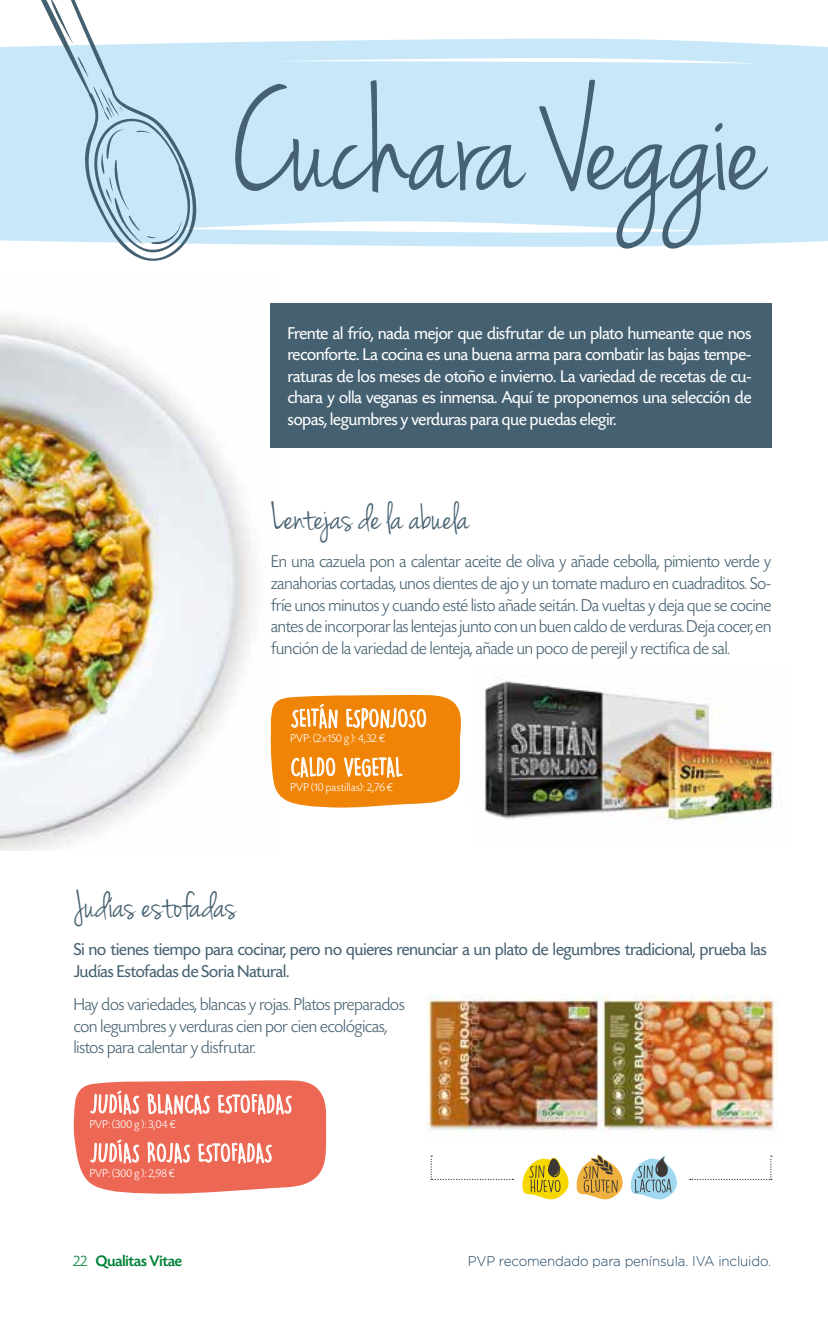
<style>
.page{position:relative;width:828px;height:1327px;background:#fff}
.page>*{position:absolute;margin:0;border:0;box-sizing:border-box;transform-origin:0 0}
.t1{font:152px "Jenna Sue";letter-spacing:-.015em;color:#466171}
.t2{font:40.4px "Jenna Sue";color:#466171}
.t3{font:40px "Jenna Sue";letter-spacing:-.005em;color:#466171}
.t4{font:24px "DK Lemon Yellow Sun";letter-spacing:-.01em;color:#fff}
.t5{font:300 18px/21.6px "Today SHOP";color:#466171;text-align:justify}
.t6{font:18px/21.6px "Today SHOP";color:#fff;text-align:justify}
.t7{font:18px/21.6px "Today SHOP";color:#466171}
.t8{font:500 16px "Today SHOP";color:#008237}
.t9{font:300 14px "Gotham Rounded";letter-spacing:-.01em;color:#1b4161;scale:.95 1}
.t10{font:300 12px "Today SHOP";letter-spacing:.02em;color:#fff}
.s1{font-weight:300}
</style>
<div class="page">
<img style="left:0;top:317px;width:271px;height:533px">
<div style="left:270px;top:303px;width:501px;height:145px;background:#456171"></div>
<img style="left:484px;top:676px;width:290px;height:147px">
<div style="left:207px;top:38px;width:621px;height:209px;background:#c8e8fa"></div>
<svg style="left:271px;top:694px;width:190px;height:113px;background:#f2962b"></svg>
<svg style="left:0;top:0;width:207px;height:261px"></svg>
<svg style="left:74px;top:1080px;width:252px;height:114px;background:#f08272"></svg>
<svg style="left:430px;top:1155px;width:83px;height:25px"></svg>
<svg style="left:690px;top:1155px;width:82px;height:25px"></svg>
<img style="left:426px;top:994px;width:352px;height:138px">
<svg style="left:522px;top:1157px;width:47px;height:43px"></svg>
<svg style="left:576px;top:1154px;width:47px;height:46px"></svg>
<svg style="left:630px;top:1156px;width:47px;height:44px"></svg>
<h1 class="t1" style="left:232px;top:58px;width:535px">Cuchara Veggie</h1>
<p class="t6" style="left:288px;top:323px;width:465px">Frente al frío, nada mejor que disfrutar de un plato humeante que nos reconforte. La cocina es una buena arma para combatir las bajas tempe&shy;raturas de los meses de otoño e invierno. La variedad de recetas de cu&shy;chara y olla veganas es inmensa. Aquí te proponemos una selección de sopas, legumbres y verduras para que puedas elegir.</p>
<h3 class="t3" style="left:271px;top:494px;width:200px">Lentejas de la abuela</h3>
<p class="t5" style="left:271px;top:551px;width:502px">En una cazuela pon a calentar aceite de oliva y añade cebolla, pimiento verde y zanahorias cortadas, unos dientes de ajo y un tomate maduro en cuadraditos. So&shy;fríe unos minutos y cuando esté listo añade seitán. Da vueltas y deja que se cocine antes de incorporar las lentejas junto con un buen caldo de verduras. Deja cocer, en función de la variedad de lenteja, añade un poco de perejil y rectifica de sal.</p>
<h3 class="t4" style="left:291px;top:703px;width:138px">SEITÁN ESPONJOSO</h3>
<p class="t10" style="left:291px;top:732px;width:96px">PVP: (2x150 g ): 4,32 €</p>
<h3 class="t4" style="left:291px;top:752px;width:114px">CALDO VEGETAL</h3>
<p class="t10" style="left:291px;top:781px;width:104px">PVP (10 pastillas): 2,76 €</p>
<h3 class="t3" style="left:74px;top:882px;width:164px">Judias estofadas</h3>
<p class="t7" style="left:74px;top:939px;width:694px">Si no tienes tiempo para cocinar, pero no quieres renunciar a un plato de legumbres tradicional, prueba las<br>Judías Estofadas de Soria Natural.</p>
<p class="t5" style="left:74px;top:994px;width:332px;text-align:left">Hay dos variedades, blancas y rojas. Platos preparados con legumbres y verduras cien por cien ecológicas, listos para calentar y disfrutar.</p>
<h2 class="t2" style="left:109px;top:864px;width:6px">,</h2>
<h3 class="t4" style="left:90px;top:1089px;width:204px">JUDÍAS BLANCAS ESTOFADAS</h3>
<p class="t10" style="left:90px;top:1118px;width:88px">PVP: (300 g ): 3,04 €</p>
<h3 class="t4" style="left:90px;top:1138px;width:184px">JUDÍAS ROJAS ESTOFADAS</h3>
<p class="t10" style="left:90px;top:1167px;width:87px">PVP: (300 g ): 2,98 €</p>
<p class="t8" style="left:73px;top:1252px;width:111px"><span class="s1">22</span> Qualitas Vitae</p>
<p class="t9" style="left:468px;top:1251px;width:321px">PVP recomendado para península. IVA incluido.</p>
</div>
